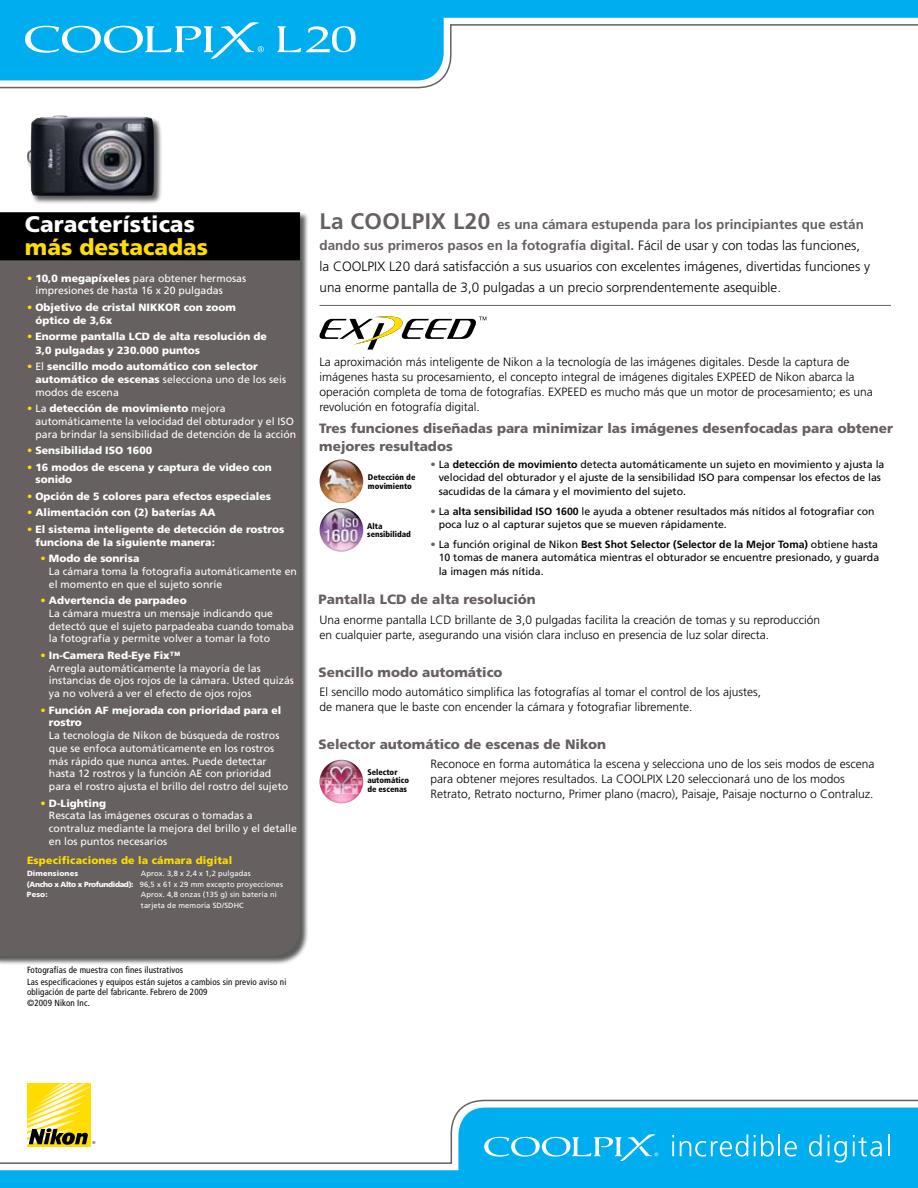
<style>
.page{position:relative;width:918px;height:1188px;background:#fff}
.page>*{position:absolute;margin:0;border:0;box-sizing:border-box;transform-origin:0 0}
.t1{font:900 22.5px "Frutiger LT Std";color:#fff}
.t2{font:900 22.5px "Frutiger LT Std";color:#fd0}
.t3{font:300 13.5px/21px "Frutiger LT Std";color:#000}
.t4{font:900 13.5px/18px "Frutiger LT Std";color:#676060}
.t5{font:300 12px/15px "Frutiger LT Std";color:#000}
.t6{font:10.5px/12.8px "Frutiger LT Std";color:#fff}
.t7{font:10.5px/13.5px "Frutiger LT Std";color:#000}
.t8{font:900 10.5px/12.8px "Frutiger LT Std";color:#fff}
.t9{font:900 10.5px "Frutiger LT Std";letter-spacing:.015em;color:#fd0}
.t10{font:condensed 9px/12px "Frutiger LT Std";letter-spacing:.015em;color:#000}
.t11{font:900 condensed 8.25px/8.7px "Frutiger LT Std";color:#000}
.t12{font:900 condensed 8.25px/8.7px "Frutiger";color:#000}
.t13{font:7.5px/10.5px "Frutiger LT Std";letter-spacing:.015em;color:#fff}
.t14{font:900 7.5px "Frutiger LT Std";letter-spacing:.015em;color:#fff}
.t15{font:4.2px "Helvetica";color:#000}
.s1{font-weight:900;color:#fd0}
.s2{font-weight:900}
.s3{color:#fd0}
.s4{font-weight:400}
.s5{font-weight:700;font-size:22.5px;color:#676060}
.s6{font-weight:700;color:#676060}
.s7{font-weight:300;color:#676060}
.s8{font-weight:700}
</style>
<div class="page">
<div style="left:0;top:212px;width:315px;height:760px;background:#000;opacity:.65"></div>
<div style="left:0;top:260px;width:300px;height:696px;background:#676060"></div>
<div style="left:0;top:212px;width:300px;height:48px;background:#000"></div>
<svg style="left:0;top:0;width:918px;height:23px;fill:#00aeef"></svg>
<svg style="left:0;top:23px;width:918px;height:66px"></svg>
<svg style="left:278px;top:26px;width:78px;height:26px"></svg>
<svg style="left:25px;top:22px;width:239px;height:37px"></svg>
<svg style="left:0;top:1165px;width:918px;height:23px;fill:#00aeef"></svg>
<svg style="left:0;top:1099px;width:918px;height:66px"></svg>
<div style="left:27px;top:115px;width:143px;height:95px;background:#000;opacity:.65"></div>
<img style="left:27px;top:115px;width:127px;height:81px">
<svg style="left:320px;top:316px;width:166px;height:34px"></svg>
<img style="left:320px;top:760px;width:43px;height:44px;border-radius:22px">
<svg style="left:484px;top:1133px;width:174px;height:28px"></svg>
<svg style="left:672px;top:1135px;width:2px;height:21px"></svg>
<svg style="left:680px;top:1134px;width:68px;height:23px"></svg>
<svg style="left:754px;top:1134px;width:20px;height:23px"></svg>
<hr style="left:778px;top:1134px;width:2px;height:22px;background:#fff">
<svg style="left:785px;top:1141px;width:12px;height:16px"></svg>
<svg style="left:809px;top:1134px;width:13px;height:23px"></svg>
<svg style="left:828px;top:1135px;width:19px;height:28px"></svg>
<svg style="left:853px;top:1135px;width:29px;height:22px"></svg>
<hr style="left:888px;top:1134px;width:2px;height:22px;background:#fff">
<hr style="left:320px;top:305px;width:571px;height:1px;background:#676060">
<img style="left:320px;top:459px;width:43px;height:44px;border-radius:22px">
<img style="left:320px;top:508px;width:43px;height:44px;border-radius:22px">
<div style="left:27px;top:1083px;width:63px;height:64px;background:#fd0"></div>
<svg style="left:27px;top:1083px;width:63px;height:62px"></svg>
<h1 class="t1" style="left:25px;top:211px;width:171px">Características</h1>
<h1 class="t2" style="left:25px;top:233px;width:185px">más destacadas</h1>
<p class="t6" style="left:35px;top:272px;width:212px;text-indent:-8px"><span class="s1">•</span> <span class="s2">10,0 megapíxeles</span> para obtener hermosas impresiones de hasta 16 x 20 pulgadas</p>
<p class="t8" style="left:35px;top:301px;width:202px;text-indent:-8px"><span class="s3">•</span> Objetivo de cristal NIKKOR con zoom óptico de 3,6x</p>
<p class="t8" style="left:35px;top:330px;width:233px;line-height:13.5px;text-indent:-8px"><span class="s3">•</span> Enorme pantalla LCD de alta resolución de<br>3,0 pulgadas y 230.000 puntos</p>
<p class="t8" style="left:35px;top:360px;width:252px;text-indent:-8px"><span class="s3">•</span> <span class="s4">El</span> sencillo modo automático con selector automático de escenas <span class="s4">selecciona uno de los seis modos de escena</span></p>
<p class="t6" style="left:35px;top:402px;width:262px;text-indent:-8px"><span class="s1">•</span> La <span class="s2">detección de movimiento</span> mejora automáticamente la velocidad del obturador y el ISO para brindar la sensibilidad de detención de la acción</p>
<p class="t8" style="left:27px;top:444px;width:127px"><span class="s3">•</span> Sensibilidad ISO 1600</p>
<p class="t8" style="left:35px;top:461px;width:238px;text-indent:-8px"><span class="s3">•</span> 16 modos de escena y captura de video con sonido</p>
<p class="t8" style="left:27px;top:490px;width:246px"><span class="s3">•</span> Opción de 5 colores para efectos especiales</p>
<p class="t8" style="left:27px;top:506px;width:190px"><span class="s3">•</span> Alimentación con (2) baterías AA</p>
<p class="t8" style="left:35px;top:523px;width:250px;text-indent:-8px"><span class="s3">•</span> El sistema inteligente de detección de rostros funciona de la siguiente manera:</p>
<p class="t6" style="left:49px;top:552px;width:249px;text-indent:-8px"><span class="s1">•</span> <span class="s2">Modo de sonrisa<br></span>La cámara toma la fotografía automáticamente en el momento en que el sujeto sonríe</p>
<p class="t6" style="left:49px;top:594px;width:247px;text-indent:-8px"><span class="s1">•</span> <span class="s2">Advertencia de parpadeo<br></span>La cámara muestra un mensaje indicando que detectó que el sujeto parpadeaba cuando tomaba la fotografía y permite volver a tomar la foto</p>
<p class="t6" style="left:49px;top:649px;width:247px;text-indent:-8px"><span class="s1">•</span> <span class="s2">In-Camera Red-Eye Fix™<br></span>Arregla automáticamente la mayoría de las instancias de ojos rojos de la cámara. Usted quizás ya no volverá a ver el efecto de ojos rojos</p>
<p class="t8" style="left:49px;top:704px;width:234px;text-indent:-8px"><span class="s3">•</span> Función AF mejorada con prioridad para el rostro</p>
<p class="t6" style="left:49px;top:729px;width:241px">La tecnología de Nikon de búsqueda de rostros que se enfoca automáticamente en los rostros más rápido que nunca antes. Puede detectar hasta 12 rostros y la función AE con prioridad para el rostro ajusta el brillo del rostro del sujeto</p>
<p class="t6" style="left:49px;top:797px;width:250px;text-indent:-8px"><span class="s1">•</span> <span class="s2">D-Lighting<br></span>Rescata las imágenes oscuras o tomadas a contraluz mediante la mejora del brillo y el detalle en los puntos necesarios</p>
<p class="t9" style="left:27px;top:854px;width:207px">Especificaciones de la cámara digital</p>
<p class="t14" style="left:27px;top:869px;width:53px">Dimensiones</p>
<p class="t13" style="left:27px;top:869px;width:258px;text-indent:114px">Aprox. 3,8 x 2,4 x 1,2 pulgadas<br><span class="s2">(Ancho x Alto x Profundidad):</span> 96,5 x 61 x 29 mm excepto proyecciones<br><span class="s2">Peso:</span></p>
<p class="t13" style="left:141px;top:890px;width:137px">Aprox. 4,8 onzas (135 g) sin batería ni tarjeta de memoria SD/SDHC</p>
<p class="t10" style="left:27px;top:964px;width:261px">Fotografías de muestra con fines ilustrativos<br>Las especificaciones y equipos están sujetos a cambios sin previo aviso ni</p>
<p class="t10" style="left:27px;top:987px;width:182px;line-height:10.5px">obligación de parte del fabricante. Febrero de 2009 ©2009 Nikon Inc.</p>
<p class="t3" style="left:320px;top:214px;width:552px"><span class="s5">La COOLPIX L20</span> <span class="s6">es una cámara estupenda para los principiantes que están dando sus primeros pasos en la fotografía digital.</span> Fácil de usar y con todas las funciones, la COOLPIX L20 dará satisfacción a sus usuarios con excelentes imágenes, divertidas funciones y una enorme pantalla de 3,0 pulgadas a un precio sorprendentemente asequible.</p>
<p class="t5" style="left:320px;top:354px;width:555px">La aproximación más inteligente de Nikon a la tecnología de las imágenes digitales. Desde la captura de imágenes hasta su procesamiento, el concepto integral de imágenes digitales EXPEED de Nikon abarca la operación completa de toma de fotografías. EXPEED es mucho más que un motor de procesamiento; es una revolución en fotografía digital.</p>
<p class="t4" style="left:319px;top:420px;width:575px">Tres funciones diseñadas para minimizar las imágenes desenfocadas para obtener mejores resultados</p>
<p class="t11" style="left:368px;top:473px;width:49px">Detección de movimiento</p>
<p class="t12" style="left:367px;top:521px;width:45px">Alta sensibilidad</p>
<p class="t7" style="left:439px;top:458px;width:447px;text-indent:-8px"><span class="s7">•</span> La <span class="s8">detección de movimiento</span> detecta automáticamente un sujeto en movimiento y ajusta la velocidad del obturador y el ajuste de la sensibilidad ISO para compensar los efectos de las sacudidas de la cámara y el movimiento del sujeto.</p>
<p class="t7" style="left:439px;top:504px;width:437px;text-indent:-8px"><span class="s7">•</span> La <span class="s8">alta sensibilidad ISO 1600</span> le ayuda a obtener resultados más nítidos al fotografiar con poca luz o al capturar sujetos que se mueven rápidamente.</p>
<p class="t7" style="left:439px;top:537px;width:442px;text-align:justify;text-indent:-8px"><span class="s7">•</span> La función original de Nikon <span class="s8">Best Shot Selector (Selector de la Mejor Toma)</span> obtiene hasta 10 tomas de manera automática mientras el obturador se encuentre presionado, y guarda la imagen más nítida.</p>
<p class="t4" style="left:319px;top:591px;width:219px">Pantalla LCD de alta resolución</p>
<p class="t5" style="left:320px;top:613px;width:502px">Una enorme pantalla LCD brillante de 3,0 pulgadas facilita la creación de tomas y su reproducción en cualquier parte, asegurando una visión clara incluso en presencia de luz solar directa.</p>
<p class="t4" style="left:319px;top:663px;width:185px">Sencillo modo automático</p>
<p class="t5" style="left:320px;top:685px;width:443px">El sencillo modo automático simplifica las fotografías al tomar el control de los ajustes, de manera que le baste con encender la cámara y fotografiar libremente.</p>
<p class="t4" style="left:319px;top:735px;width:289px">Selector automático de escenas de Nikon</p>
<p class="t11" style="left:367px;top:767px;width:43px">Selector automático de escenas</p>
<p class="t5" style="left:430px;top:757px;width:446px">Reconoce en forma automática la escena y selecciona uno de los seis modos de escena para obtener mejores resultados. La COOLPIX L20 seleccionará uno de los modos<br>Retrato, Retrato nocturno, Primer plano (macro), Paisaje, Paisaje nocturno o Contraluz.</p>
<p class="t15" style="left:93px;top:1139px;width:5px">®</p>
</div>
